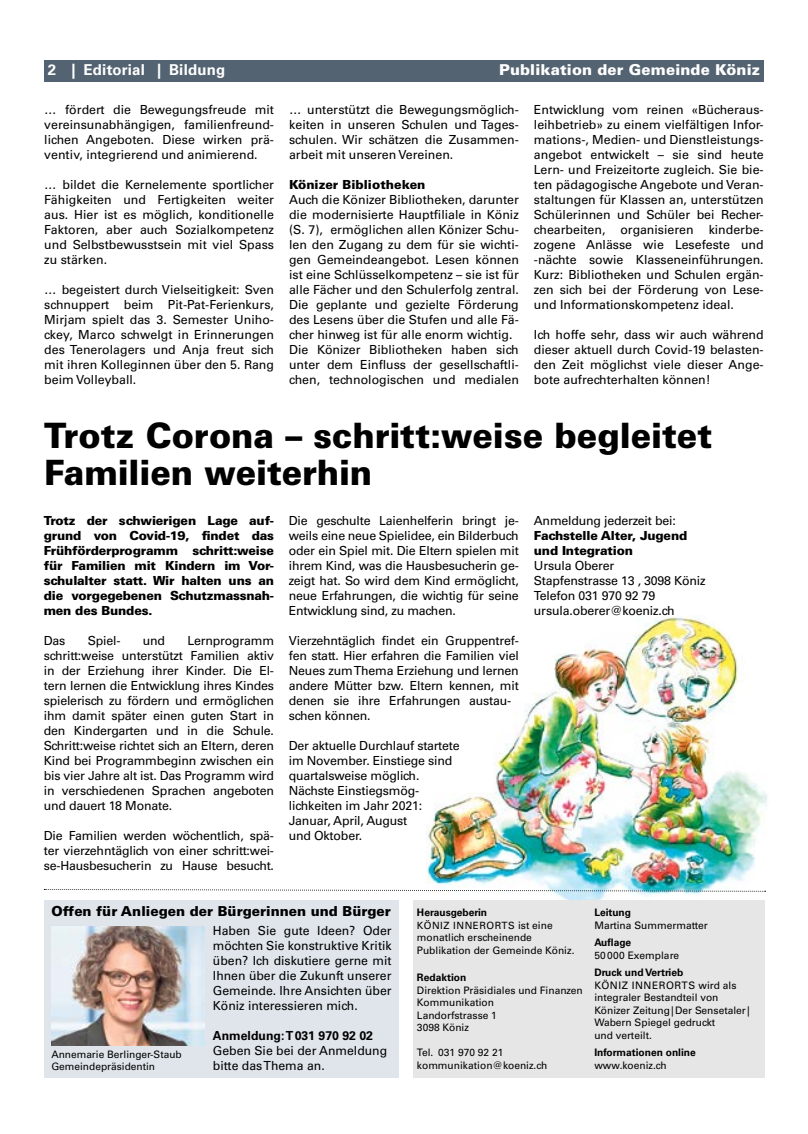
<style>
.page{position:relative;width:808px;height:1134px;background:#fff}
.page>*{position:absolute;margin:0;border:0;box-sizing:border-box;transform-origin:0 0}
.t1{font:900 35px/36.2px "Univers LT Std";letter-spacing:-.005em;color:#000;scale:.96 1}
.t2{font:900 15px "Univers LT Std";letter-spacing:.01em;color:#fff}
.t3{font:700 15px "Univers LT Std";letter-spacing:.015em;color:#fff}
.t4{font:900 13.75px "Univers LT Std";color:#000}
.t5{font:12.5px/15px "Univers LT Std";color:#000;text-align:justify}
.t6{font:900 12.5px/15px "Univers LT Std";letter-spacing:-.015em;color:#000;text-align:justify}
.t7{font:700 12.5px "Univers LT Std";color:#000}
.t8{font:10.25px/12.5px "Univers LT Std";color:#000}
.t9{font:700 10.25px "Univers LT Std";color:#000}
.t10{font:10px "Univers LT Std";letter-spacing:.05em;color:#000}
.s1{font-size:10.25px}
</style>
<div class="page">
<img style="left:426px;top:616px;width:342px;height:284px">
<div style="left:44px;top:60px;width:720px;height:21px;background:#546371"></div>
<div style="left:44px;top:900px;width:355px;height:177px;background:#dfe5eb"></div>
<img style="left:51px;top:927px;width:153px;height:118px">
<div style="left:413px;top:900px;width:352px;height:177px;background:#e7e6e6"></div>
<svg style="left:44px;top:889px;width:722px;height:3px"></svg>
<p class="t3" style="left:48px;top:61px;width:179px">2 | Editorial | Bildung</p>
<p class="t2" style="left:499px;top:60px;width:262px">Publikation der Gemeinde Köniz</p>
<p class="t5" style="left:44px;top:102px;width:231px">… fördert die Bewegungsfreude mit vereinsunabhängigen, familienfreund&shy;lichen Angeboten. Diese wirken prä&shy;ventiv, integrierend und animierend.</p>
<p class="t5" style="left:44px;top:177px;width:231px">… bildet die Kernelemente sportlicher Fähigkeiten und Fertigkeiten weiter aus. Hier ist es möglich, konditionelle Faktoren, aber auch Sozialkompetenz und Selbstbewusstsein mit viel Spass zu stärken.</p>
<p class="t5" style="left:44px;top:282px;width:231px">… begeistert durch Vielseitigkeit: Sven schnuppert beim Pit-Pat-Ferienkurs, Mirjam spielt das 3. Semester Uniho&shy;ckey, Marco schwelgt in Erinnerungen des Tenerolagers und Anja freut sich mit ihren Kolleginnen über den 5. Rang beim Volleyball.</p>
<p class="t5" style="left:289px;top:102px;width:231px">… unterstützt die Bewegungsmöglich&shy;keiten in unseren Schulen und Tages&shy;schulen. Wir schätzen die Zusammen&shy;arbeit mit unseren Vereinen.</p>
<p class="t6" style="left:289px;top:177px;width:138px">Könizer Bibliotheken</p>
<p class="t5" style="left:289px;top:192px;width:231px;text-align:left">Auch die Könizer Bibliotheken, darunter die modernisierte Hauptfiliale in Köniz (S. 7), ermöglichen allen Könizer Schu&shy;len den Zugang zu dem für sie wichti&shy;gen Gemeindeangebot. Lesen können ist eine Schlüsselkompetenz – sie ist für alle Fächer und den Schulerfolg zentral.<br>Die geplante und gezielte Förderung des Lesens über die Stufen und alle Fä&shy;cher hinweg ist für alle enorm wichtig.<br>Die Könizer Bibliotheken haben sich unter dem Einfluss der gesellschaftli&shy;chen, technologischen und medialen</p>
<p class="t5" style="left:534px;top:102px;width:231px">Entwicklung vom reinen «Bücheraus&shy;leihbetrieb» zu einem vielfältigen Infor&shy;mations-, Medien- und Dienstleistungs&shy;angebot entwickelt – sie sind heute Lern- und Freizeitorte zugleich. Sie bie&shy;ten pädagogische Angebote und Veran&shy;staltungen für Klassen an, unterstützen Schülerinnen und Schüler bei Recher&shy;chearbeiten, organisieren kinderbe&shy;zogene Anlässe wie Lesefeste und -nächte sowie Klasseneinführungen.<br>Kurz: Bibliotheken und Schulen ergän&shy;zen sich bei der Förderung von Lese&shy;und Informationskompetenz ideal.</p>
<p class="t5" style="left:534px;top:327px;width:231px">Ich hoffe sehr, dass wir auch während dieser aktuell durch Covid-19 belasten&shy;den Zeit möglichst viele dieser Ange&shy;bote aufrechterhalten können!</p>
<h1 class="t1" style="left:44px;top:417px;width:698px">Trotz Corona – schritt:weise begleitet<br>Familien weiterhin</h1>
<p class="t6" style="left:44px;top:513px;width:232px">Trotz der schwierigen Lage auf&shy;grund von Covid-19, findet das Frühförderprogramm schritt:weise für Familien mit Kindern im Vor&shy;schulalter statt. Wir halten uns an die vorgegebenen Schutzmassnah&shy;men des Bundes.</p>
<p class="t5" style="left:44px;top:633px;width:23px">Das</p>
<p class="t5" style="left:88px;top:633px;width:34px">Spiel-</p>
<p class="t5" style="left:143px;top:633px;width:24px">und</p>
<p class="t5" style="left:44px;top:633px;width:232px;text-indent:144px">Lernprogramm schritt:weise unterstützt Familien aktiv in der Erziehung ihrer Kinder. Die El&shy;tern lernen die Entwicklung ihres Kindes spielerisch zu fördern und ermöglichen ihm damit später einen guten Start in den Kindergarten und in die Schule.<br>Schritt:weise richtet sich an Eltern, deren Kind bei Programmbeginn zwischen ein bis vier Jahre alt ist. Das Programm wird in verschiedenen Sprachen angeboten und dauert 18 Monate.</p>
<p class="t5" style="left:44px;top:828px;width:232px">Die Familien werden wöchentlich, spä&shy;ter vierzehntäglich von einer schritt:wei&shy;se-Hausbesucherin zu Hause besucht.</p>
<p class="t5" style="left:289px;top:513px;width:232px">Die geschulte Laienhelferin bringt je&shy;weils eine neue Spielidee, ein Bilderbuch oder ein Spiel mit. Die Eltern spielen mit ihrem Kind, was die Hausbesucherin ge&shy;zeigt hat. So wird dem Kind ermöglicht, neue Erfahrungen, die wichtig für seine Entwicklung sind, zu machen.</p>
<p class="t5" style="left:289px;top:633px;width:232px;text-align:left">Vierzehntäglich findet ein Gruppentref&shy;fen statt. Hier erfahren die Familien viel Neues zum Thema Erziehung und lernen andere Mütter bzw. Eltern kennen, mit denen sie ihre Erfahrungen austau&shy;schen können.</p>
<p class="t5" style="left:289px;top:738px;width:172px;text-align:left">Der aktuelle Durchlauf startete im November. Einstiege sind quartalsweise möglich.<br>Nächste Einstiegsmög&shy;lichkeiten im Jahr 2021:<br>Januar, April, August<br>und Oktober.</p>
<p class="t5" style="left:534px;top:513px;width:143px">Anmeldung jederzeit bei:</p>
<p class="t6" style="left:534px;top:528px;width:155px">Fachstelle Alter, Jugend und Integration</p>
<p class="t5" style="left:534px;top:558px;width:173px;text-align:left">Ursula Oberer<br>Stapfenstrasse 13 , 3098 Köniz<br>Telefon 031 970 92 79 ursula.oberer@koeniz.ch</p>
<p class="t4" style="left:51px;top:902px;width:341px">Offen für Anliegen der Bürgerinnen und Bürger</p>
<p class="t5" style="left:213px;top:923px;width:180px">Haben Sie gute Ideen? Oder möchten Sie konstruktive Kritik üben? Ich diskutiere gerne mit Ihnen über die Zukunft unserer Gemeinde. Ihre Ansichten über Köniz interessieren mich.</p>
<p class="t7" style="left:213px;top:1028px;width:162px">Anmeldung: T031 970 92 02</p>
<p class="t5" style="left:213px;top:1043px;width:176px">Geben Sie bei der Anmeldung bitte das Thema an.</p>
<p class="t8" style="left:51px;top:1048px;width:132px">Annemarie Berlinger-Staub<br>Gemeindepräsidentin</p>
<p class="t9" style="left:417px;top:906px;width:72px">Herausgeberin</p>
<p class="t10" style="left:417px;top:919px;width:137px">KÖNIZ INNERORTS <span class="s1">ist eine</span></p>
<p class="t8" style="left:417px;top:931px;width:159px">monatlich erscheinende<br>Publikation der Gemeinde Köniz.</p>
<p class="t9" style="left:417px;top:971px;width:51px">Redaktion</p>
<p class="t8" style="left:417px;top:984px;width:167px">Direktion Präsidiales und Finanzen<br>Kommunikation<br>Landorfstrasse 1<br>3098 Köniz</p>
<p class="t8" style="left:417px;top:1046px;width:132px">Tel. 031 970 92 21 kommunikation@koeniz.ch</p>
<p class="t9" style="left:594px;top:906px;width:38px">Leitung</p>
<p class="t8" style="left:594px;top:919px;width:115px">Martina Summermatter</p>
<p class="t9" style="left:594px;top:936px;width:38px">Auflage</p>
<p class="t8" style="left:594px;top:949px;width:86px">50000 Exemplare</p>
<p class="t9" style="left:594px;top:966px;width:90px">Druck und Vertrieb</p>
<p class="t8" style="left:594px;top:979px;width:157px">KÖNIZ INNERORTS wird als integraler Bestandteil von<br>Könizer Zeitung|Der Sensetaler|<br>Wabern Spiegel gedruckt<br>und verteilt.</p>
<p class="t9" style="left:594px;top:1046px;width:103px">Informationen online</p>
<p class="t8" style="left:594px;top:1059px;width:74px">www.koeniz.ch</p>
</div>
